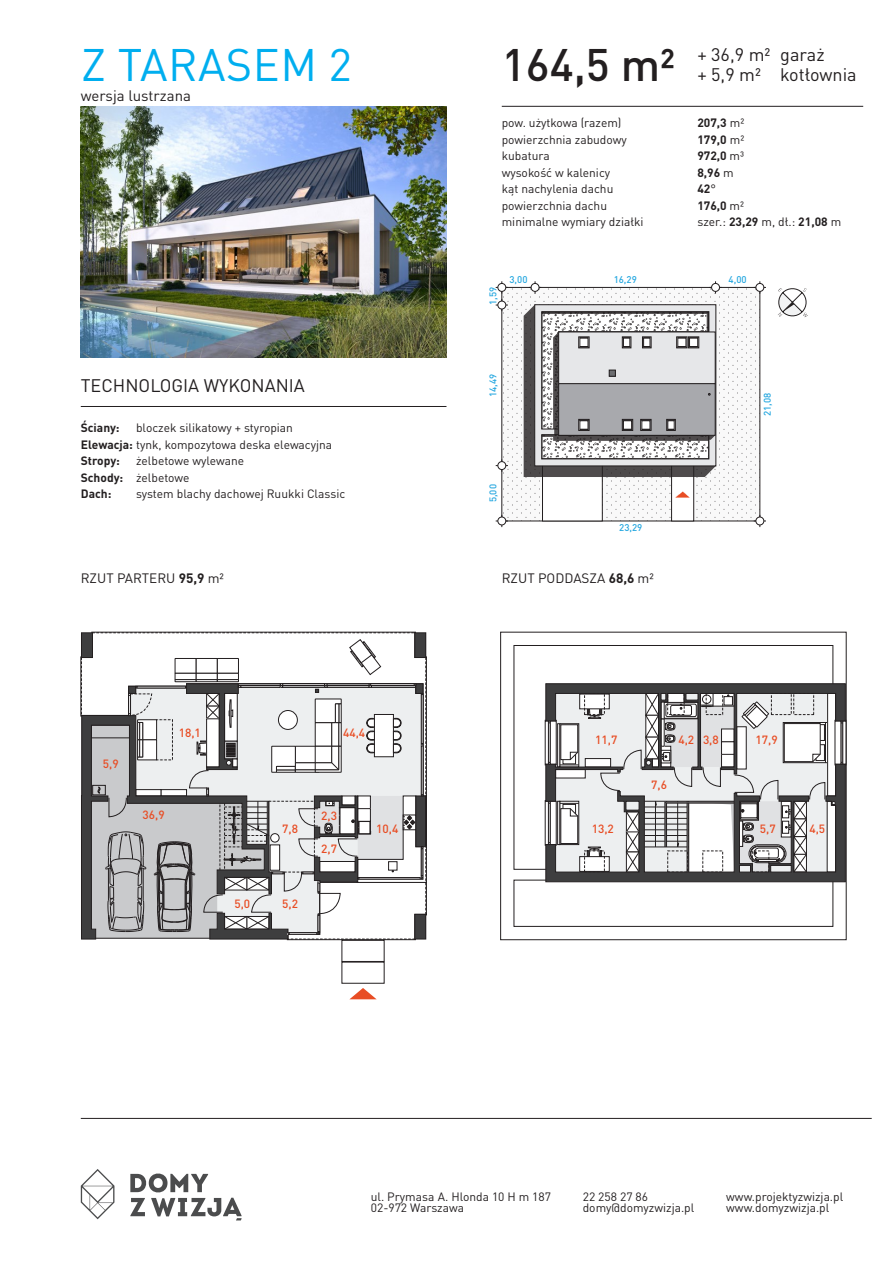
<style>
.page{position:relative;width:893px;height:1263px;background:#fff}
.page>*{position:absolute;margin:0;border:0;box-sizing:border-box;transform-origin:0 0}
.t1{font:45px "DIN Pro";letter-spacing:.01em;color:#00aeef}
.t2{font:500 45px "DIN Pro";color:#231f20}
.t3{font:18px "DIN Pro";color:#231f20}
.t4{font:15px "DIN Pro";color:#231f20}
.t5{font:13.5px "DIN Pro";color:#231f20}
.t6{font:12px "DIN Pro";color:#231f20}
.t7{font:700 12px "DIN Pro";color:#231f20}
.t8{font:500 11.85px "DIN Pro";color:#e84d24}
.t9{font:500 9.75px "DIN Pro";color:#27a8e0}
.s1{font-weight:700}
.s2{font-weight:400}
</style>
<div class="page">
<hr style="left:81px;top:406px;width:365px;height:1px;background:#231f20">
<hr style="left:81px;top:1118px;width:791px;height:1px;background:#231f20">
<hr style="left:502px;top:106px;width:361px;height:1px;background:#231f20">
<svg style="left:778px;top:288px;width:30px;height:29px"></svg>
<svg style="left:507px;top:289px;width:249px;height:230px"></svg>
<div style="left:542px;top:461px;width:60px;height:60px;background:#fff"></div>
<div style="left:542px;top:461px;width:60px;height:60px;border:1px solid #231f20"></div>
<div style="left:672px;top:460px;width:22px;height:61px;background:#fff"></div>
<div style="left:671px;top:460px;width:23px;height:61px;border:1px solid #231f20"></div>
<svg style="left:709px;top:281px;width:13px;height:13px"></svg>
<div style="left:712px;top:283px;width:7px;height:8px;background:#fff;border-radius:50%"></div>
<div style="left:711px;top:283px;width:9px;height:8px;border:1px solid #231f20;border-radius:50%"></div>
<svg style="left:529px;top:281px;width:12px;height:13px"></svg>
<div style="left:531px;top:283px;width:8px;height:8px;background:#fff;border-radius:50%"></div>
<div style="left:531px;top:283px;width:8px;height:8px;border:1px solid #231f20;border-radius:50%"></div>
<svg style="left:754px;top:281px;width:12px;height:13px"></svg>
<div style="left:756px;top:283px;width:8px;height:8px;background:#fff;border-radius:50%"></div>
<div style="left:756px;top:283px;width:8px;height:8px;border:1px solid #231f20;border-radius:50%"></div>
<svg style="left:496px;top:515px;width:12px;height:12px"></svg>
<div style="left:498px;top:517px;width:8px;height:8px;background:#fff;border-radius:50%"></div>
<div style="left:498px;top:517px;width:8px;height:8px;border:1px solid #231f20;border-radius:50%"></div>
<svg style="left:496px;top:459px;width:12px;height:13px"></svg>
<div style="left:498px;top:462px;width:8px;height:7px;background:#fff;border-radius:50%"></div>
<div style="left:498px;top:461px;width:8px;height:9px;border:1px solid #231f20;border-radius:50%"></div>
<svg style="left:496px;top:281px;width:12px;height:30px"></svg>
<div style="left:498px;top:301px;width:8px;height:8px;background:#fff;border-radius:50%"></div>
<div style="left:498px;top:301px;width:8px;height:8px;border:1px solid #231f20;border-radius:50%"></div>
<svg style="left:754px;top:515px;width:12px;height:12px"></svg>
<div style="left:756px;top:517px;width:8px;height:8px;background:#fff;border-radius:50%"></div>
<div style="left:756px;top:517px;width:8px;height:8px;border:1px solid #231f20;border-radius:50%"></div>
<svg style="left:675px;top:492px;width:15px;height:6px"></svg>
<svg style="left:524px;top:305px;width:192px;height:172px;background:#acabad"></svg>
<svg style="left:350px;top:988px;width:26px;height:11px"></svg>
<svg style="left:81px;top:632px;width:346px;height:7px"></svg>
<div style="left:81px;top:633px;width:11px;height:24px;background:#3e3e3f"></div>
<div style="left:81px;top:633px;width:12px;height:25px;border:1px solid #231f20"></div>
<svg style="left:92px;top:632px;width:323px;height:1px"></svg>
<div style="left:415px;top:633px;width:11px;height:24px;background:#3e3e3f"></div>
<div style="left:415px;top:633px;width:11px;height:25px;border:1px solid #231f20"></div>
<div style="left:342px;top:940px;width:42px;height:21px;border:1px solid #231f20"></div>
<svg style="left:81px;top:639px;width:346px;height:301px"></svg>
<svg style="left:514px;top:645px;width:319px;height:38px"></svg>
<svg style="left:514px;top:683px;width:332px;height:243px"></svg>
<img style="left:81px;top:106px;width:365px;height:251px">
<svg style="left:130px;top:1173px;width:112px;height:47px"></svg>
<svg style="left:81px;top:1169px;width:33px;height:50px"></svg>
<p class="t1" style="left:81px;top:29px;width:272px">Z TARASEM 2</p>
<p class="t2" style="left:502px;top:28px;width:175px">164,5 m²</p>
<p class="t3" style="left:697px;top:41px;width:129px">+ 36,9 m² garaż</p>
<p class="t3" style="left:697px;top:60px;width:161px">+ 5,9 m² kotłownia</p>
<p class="t4" style="left:81px;top:84px;width:112px">wersja lustrzana</p>
<p class="t3" style="left:81px;top:372px;width:226px">TECHNOLOGIA WYKONANIA</p>
<p class="t7" style="left:81px;top:418px;width:40px">Ściany:</p>
<p class="t6" style="left:136px;top:418px;width:158px">bloczek silikatowy + styropian</p>
<p class="t6" style="left:81px;top:435px;width:253px"><span class="s1">Elewacja:</span> tynk, kompozytowa deska elewacyjna</p>
<p class="t7" style="left:81px;top:451px;width:41px">Stropy:</p>
<p class="t6" style="left:136px;top:451px;width:110px">żelbetowe wylewane</p>
<p class="t6" style="left:81px;top:468px;width:110px"><span class="s1">Schody:</span> żelbetowe</p>
<p class="t7" style="left:81px;top:484px;width:32px">Dach:</p>
<p class="t6" style="left:136px;top:484px;width:211px">system blachy dachowej Ruukki Classic</p>
<p class="t6" style="left:502px;top:114px;width:121px">pow. użytkowa (razem)</p>
<p class="t7" style="left:697px;top:113px;width:48px">207,3 <span class="s2">m²</span></p>
<p class="t6" style="left:502px;top:130px;width:127px">powierzchnia zabudowy</p>
<p class="t7" style="left:697px;top:130px;width:48px">179,0 <span class="s2">m²</span></p>
<p class="t6" style="left:502px;top:147px;width:49px">kubatura</p>
<p class="t7" style="left:697px;top:146px;width:48px">972,0 <span class="s2">m³</span></p>
<p class="t6" style="left:502px;top:163px;width:110px">wysokość w kalenicy</p>
<p class="t7" style="left:697px;top:163px;width:38px">8,96 <span class="s2">m</span></p>
<p class="t6" style="left:502px;top:180px;width:113px">kąt nachylenia dachu</p>
<p class="t7" style="left:697px;top:179px;width:20px">42<span class="s2">°</span></p>
<p class="t6" style="left:502px;top:196px;width:107px">powierzchnia dachu</p>
<p class="t7" style="left:697px;top:196px;width:48px">176,0 <span class="s2">m²</span></p>
<p class="t6" style="left:502px;top:213px;width:143px">minimalne wymiary działki</p>
<p class="t6" style="left:697px;top:213px;width:145px">szer.: <span class="s1">23,29</span> m, dł.: <span class="s1">21,08</span> m</p>
<p class="t9" style="left:485px;top:305px;width:20px;rotate:-90deg">1,59</p>
<p class="t9" style="left:509px;top:271px;width:20px">3,00</p>
<p class="t9" style="left:614px;top:271px;width:25px">16,29</p>
<p class="t9" style="left:485px;top:397px;width:25px;rotate:-90deg">14,49</p>
<p class="t9" style="left:485px;top:502px;width:20px;rotate:-90deg">5,00</p>
<p class="t9" style="left:619px;top:520px;width:25px">23,29</p>
<p class="t9" style="left:729px;top:271px;width:20px">4,00</p>
<p class="t9" style="left:759px;top:416px;width:25px;rotate:-90deg">21,08</p>
<p class="t5" style="left:81px;top:567px;width:145px">RZUT PARTERU <span class="s1">95,9</span> m²</p>
<p class="t5" style="left:502px;top:567px;width:153px">RZUT PODDASZA <span class="s1">68,6</span> m²</p>
<p class="t8" style="left:103px;top:754px;width:17px">5,9</p>
<p class="t8" style="left:179px;top:723px;width:24px">18,1</p>
<p class="t8" style="left:343px;top:723px;width:24px">44,4</p>
<p class="t8" style="left:143px;top:805px;width:24px">36,9</p>
<p class="t8" style="left:321px;top:806px;width:17px">2,3</p>
<p class="t8" style="left:282px;top:819px;width:17px">7,8</p>
<p class="t8" style="left:376px;top:819px;width:24px">10,4</p>
<p class="t8" style="left:234px;top:894px;width:17px">5,0</p>
<p class="t8" style="left:282px;top:894px;width:17px">5,2</p>
<p class="t8" style="left:321px;top:839px;width:17px">2,7</p>
<p class="t8" style="left:595px;top:730px;width:24px">11,7</p>
<p class="t8" style="left:678px;top:730px;width:42px">4,2 3,8</p>
<p class="t8" style="left:755px;top:730px;width:24px">17,9</p>
<p class="t8" style="left:651px;top:775px;width:17px">7,6</p>
<p class="t8" style="left:592px;top:819px;width:24px">13,2</p>
<p class="t8" style="left:760px;top:819px;width:17px">5,7</p>
<p class="t8" style="left:809px;top:819px;width:17px">4,5</p>
<p class="t6" style="left:371px;top:1187px;width:182px">ul. Prymasa A. Hlonda 10 H m 187</p>
<p class="t6" style="left:371px;top:1198px;width:95px">02-972 Warszawa</p>
<p class="t6" style="left:583px;top:1187px;width:67px">22 258 27 86</p>
<p class="t6" style="left:583px;top:1198px;width:113px">domy@domyzwizja.pl</p>
<p class="t6" style="left:726px;top:1187px;width:118px">www.projektyzwizja.pl</p>
<p class="t6" style="left:726px;top:1198px;width:105px">www.domyzwizja.pl</p>
</div>
